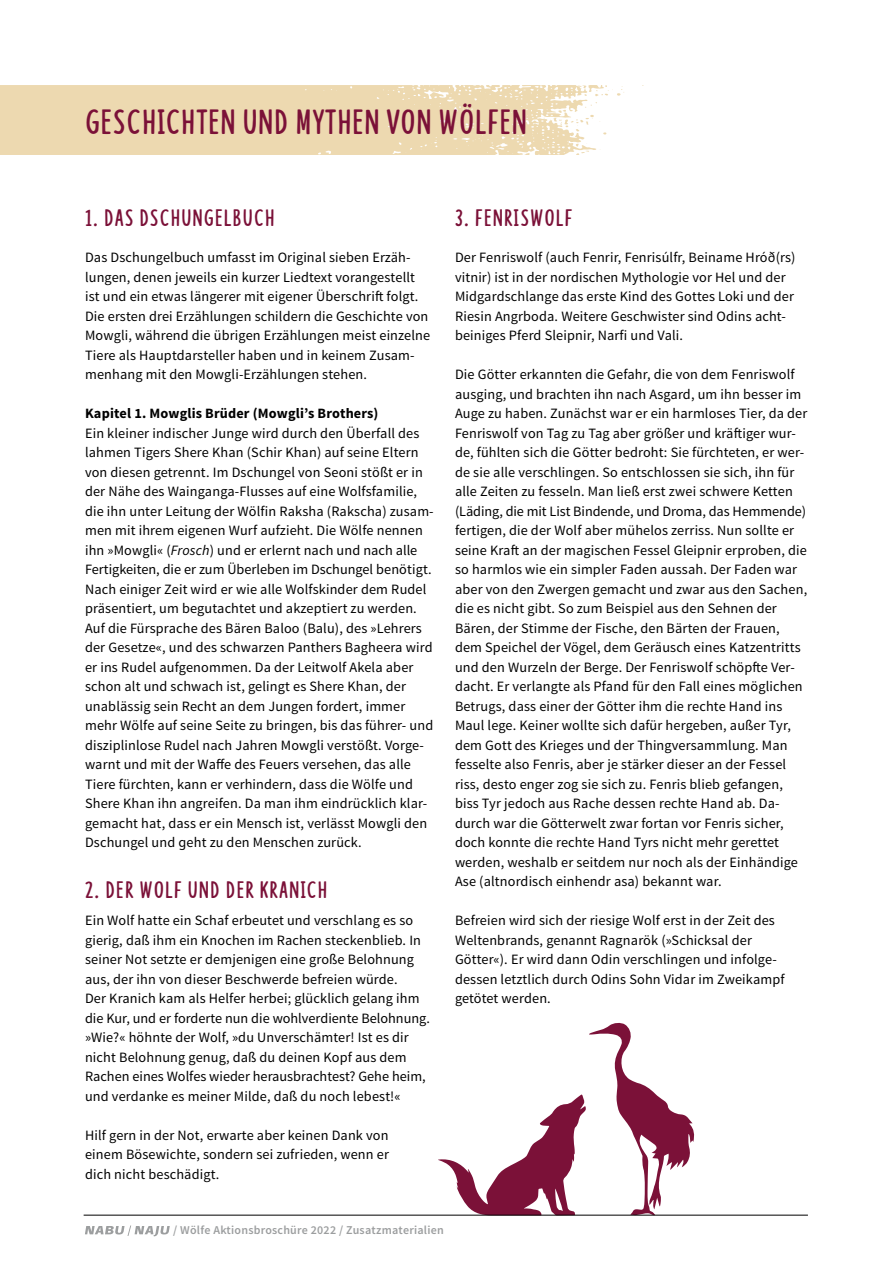
<style>
.page{position:relative;width:893px;height:1263px;background:#fff}
.page>*{position:absolute;margin:0;border:0;box-sizing:border-box;transform-origin:0 0}
.t1{font:700 37.5px "NABU Hand";letter-spacing:.02em;color:#7b1138}
.t2{font:700 25.5px "NABU Hand";letter-spacing:.04em;color:#7b1138}
.t3{font:14.25px/19.5px "Source Sans Pro";letter-spacing:.01em;color:#000}
.t4{font:700 14.25px "Source Sans Pro";letter-spacing:.01em;color:#000}
.t5{font:600 12px "Source Sans Pro";letter-spacing:.02em;color:#9c9e9f}
.s1{font-style:italic}
</style>
<div class="page">
<svg style="left:85px;top:1225px;width:85px;height:11px"></svg>
<svg style="left:0;top:85px;width:624px;height:70px;background:#eedcb8"></svg>
<svg style="left:438px;top:1022px;width:257px;height:193px"></svg>
<hr style="left:84px;top:1215px;width:724px;height:1px;background:#000">
<h1 class="t1" style="left:85px;top:101px;width:443px">GESCHICHTEN UND MYTHEN VON WÖLFEN</h1>
<h2 class="t2" style="left:85px;top:204px;width:191px">1. DAS DSCHUNGELBUCH</h2>
<p class="t3" style="left:85px;top:248px;width:347px">Das Dschungelbuch umfasst im Original sieben Erzäh&shy;lungen, denen jeweils ein kurzer Liedtext vorangestellt ist und ein etwas längerer mit eigener Überschrift folgt.<br>Die ersten drei Erzählungen schildern die Geschichte von Mowgli, während die übrigen Erzählungen meist einzelne Tiere als Hauptdarsteller haben und in keinem Zusam&shy;menhang mit den Mowgli-Erzählungen stehen.</p>
<p class="t4" style="left:85px;top:404px;width:295px">Kapitel 1. Mowglis Brüder (Mowgli’s Brothers)</p>
<p class="t3" style="left:85px;top:424px;width:350px">Ein kleiner indischer Junge wird durch den Überfall des lahmen Tigers Shere Khan (Schir Khan) auf seine Eltern von diesen getrennt. Im Dschungel von Seoni stößt er in der Nähe des Wainganga-Flusses auf eine Wolfsfamilie, die ihn unter Leitung der Wölfin Raksha (Rakscha) zusam&shy;men mit ihrem eigenen Wurf aufzieht. Die Wölfe nennen ihn »Mowgli« (<span class="s1">Frosch</span>) und er erlernt nach und nach alle Fertigkeiten, die er zum Überleben im Dschungel benötigt.<br>Nach einiger Zeit wird er wie alle Wolfskinder dem Rudel präsentiert, um begutachtet und akzeptiert zu werden.<br>Auf die Fürsprache des Bären Baloo (Balu), des »Lehrers der Gesetze«, und des schwarzen Panthers Bagheera wird er ins Rudel aufgenommen. Da der Leitwolf Akela aber schon alt und schwach ist, gelingt es Shere Khan, der unablässig sein Recht an dem Jungen fordert, immer mehr Wölfe auf seine Seite zu bringen, bis das führer- und disziplinlose Rudel nach Jahren Mowgli verstößt. Vorge&shy;warnt und mit der Waffe des Feuers versehen, das alle Tiere fürchten, kann er verhindern, dass die Wölfe und Shere Khan ihn angreifen. Da man ihm eindrücklich klar&shy;gemacht hat, dass er ein Mensch ist, verlässt Mowgli den Dschungel und geht zu den Menschen zurück.</p>
<h2 class="t2" style="left:85px;top:876px;width:244px">2. DER WOLF UND DER KRANICH</h2>
<p class="t3" style="left:85px;top:911px;width:346px">Ein Wolf hatte ein Schaf erbeutet und verschlang es so gierig, daß ihm ein Knochen im Rachen steckenblieb. In seiner Not setzte er demjenigen eine große Belohnung aus, der ihn von dieser Beschwerde befreien würde.<br>Der Kranich kam als Helfer herbei; glücklich gelang ihm die Kur, und er forderte nun die wohlverdiente Belohnung. »Wie?« höhnte der Wolf, »du Unverschämter! Ist es dir nicht Belohnung genug, daß du deinen Kopf aus dem Rachen eines Wolfes wieder herausbrachtest? Gehe heim, und verdanke es meiner Milde, daß du noch lebest!«</p>
<p class="t3" style="left:85px;top:1126px;width:305px;text-align:justify">Hilf gern in der Not, erwarte aber keinen Dank von einem Bösewichte, sondern sei zufrieden, wenn er dich nicht beschädigt.</p>
<h2 class="t2" style="left:455px;top:204px;width:119px">3. FENRISWOLF</h2>
<p class="t3" style="left:455px;top:248px;width:342px">Der Fenriswolf (auch Fenrir, Fenrisúlfr, Beiname Hróð(rs) vitnir) ist in der nordischen Mythologie vor Hel und der Midgardschlange das erste Kind des Gottes Loki und der Riesin Angrboda. Weitere Geschwister sind Odins acht&shy;beiniges Pferd Sleipnir, Narfi und Vali.</p>
<p class="t3" style="left:455px;top:365px;width:354px">Die Götter erkannten die Gefahr, die von dem Fenriswolf ausging, und brachten ihn nach Asgard, um ihn besser im Auge zu haben. Zunächst war er ein harmloses Tier, da der Fenriswolf von Tag zu Tag aber größer und kräftiger wur&shy;de, fühlten sich die Götter bedroht: Sie fürchteten, er wer&shy;de sie alle verschlingen. So entschlossen sie sich, ihn für alle Zeiten zu fesseln. Man ließ erst zwei schwere Ketten (Läding, die mit List Bindende, und Droma, das Hemmende) fertigen, die der Wolf aber mühelos zerriss. Nun sollte er seine Kraft an der magischen Fessel Gleipnir erproben, die so harmlos wie ein simpler Faden aussah. Der Faden war aber von den Zwergen gemacht und zwar aus den Sachen, die es nicht gibt. So zum Beispiel aus den Sehnen der Bären, der Stimme der Fische, den Bärten der Frauen, dem Speichel der Vögel, dem Geräusch eines Katzentritts und den Wurzeln der Berge. Der Fenriswolf schöpfte Ver&shy;dacht. Er verlangte als Pfand für den Fall eines möglichen Betrugs, dass einer der Götter ihm die rechte Hand ins Maul lege. Keiner wollte sich dafür hergeben, außer Tyr, dem Gott des Krieges und der Thingversammlung. Man fesselte also Fenris, aber je stärker dieser an der Fessel riss, desto enger zog sie sich zu. Fenris blieb gefangen, biss Tyr jedoch aus Rache dessen rechte Hand ab. Da&shy;durch war die Götterwelt zwar fortan vor Fenris sicher, doch konnte die rechte Hand Tyrs nicht mehr gerettet werden, weshalb er seitdem nur noch als der Einhändige Ase (altnordisch einhendr asa) bekannt war.</p>
<p class="t3" style="left:455px;top:911px;width:331px">Befreien wird sich der riesige Wolf erst in der Zeit des Weltenbrands, genannt Ragnarök (»Schicksal der Götter«). Er wird dann Odin verschlingen und infolge&shy;dessen letztlich durch Odins Sohn Vidar im Zweikampf getötet werden.</p>
<p class="t5" style="left:173px;top:1222px;width:272px">/ Wölfe Aktionsbroschüre 2022 / Zusatzmaterialien</p>
</div>
